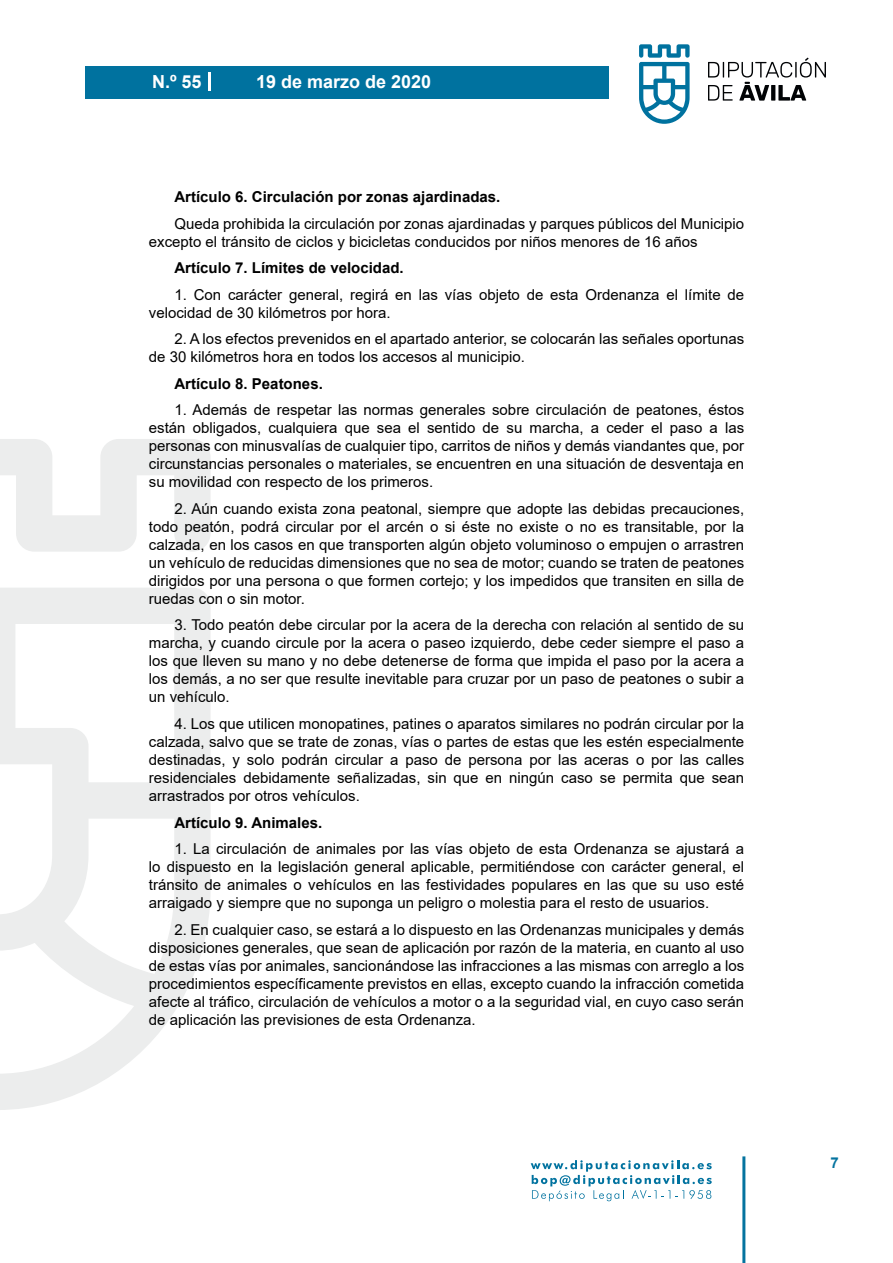
<style>
.page{position:relative;width:893px;height:1263px;background:#fff}
.page>*{position:absolute;margin:0;border:0;box-sizing:border-box;transform-origin:0 0}
.t1{font:700 18px "Arial";color:#fff}
.t2{font:15px/18px "Arial";color:#000;text-align:justify}
.t3{font:700 15px "Arial";color:#000}
.t4{font:700 15px "Arial";color:#04739f}
</style>
<div class="page">
<svg style="left:531px;top:1160px;width:181px;height:41px"></svg>
<div style="left:85px;top:66px;width:523px;height:33px;background:#00729f"></div>
<svg style="left:639px;top:44px;width:51px;height:80px"></svg>
<svg style="left:708px;top:58px;width:118px;height:43px"></svg>
<hr style="left:742px;top:1156px;width:3px;height:107px;background:#04739f">
<svg style="left:208px;top:72px;width:2px;height:18px"></svg>
<svg style="left:0;top:439px;width:211px;height:671px"></svg>
<p class="t1" style="left:152px;top:69px;width:51px">N.º 55</p>
<p class="t1" style="left:256px;top:69px;width:177px">19 de marzo de 2020</p>
<p class="t3" style="left:174px;top:187px;width:327px">Artículo 6. Circulación por zonas ajardinadas.</p>
<p class="t2" style="left:149px;top:215px;width:597px;text-indent:26px">Queda prohibida la circulación por zonas ajardinadas y parques públicos del Municipio excepto el tránsito de ciclos y bicicletas conducidos por niños menores de 16 años</p>
<p class="t3" style="left:174px;top:258px;width:231px">Artículo 7. Límites de velocidad.</p>
<p class="t2" style="left:149px;top:286px;width:597px;text-indent:26px">1. Con carácter general, regirá en las vías objeto de esta Ordenanza el límite de velocidad de 30 kilómetros por hora.</p>
<p class="t2" style="left:149px;top:330px;width:597px;text-indent:26px">2. A los efectos prevenidos en el apartado anterior, se colocarán las señales oportunas de 30 kilómetros hora en todos los accesos al municipio.</p>
<p class="t3" style="left:174px;top:373px;width:150px">Artículo 8. Peatones.</p>
<p class="t2" style="left:149px;top:401px;width:597px;text-indent:26px">1. Además de respetar las normas generales sobre circulación de peatones, éstos están obligados, cualquiera que sea el sentido de su marcha, a ceder el paso a las personas con minusvalías de cualquier tipo, carritos de niños y demás viandantes que, por circunstancias personales o materiales, se encuentren en una situación de desventaja en su movilidad con respecto de los primeros.</p>
<p class="t2" style="left:149px;top:500px;width:597px;text-indent:26px">2. Aún cuando exista zona peatonal, siempre que adopte las debidas precauciones, todo peatón, podrá circular por el arcén o si éste no existe o no es transitable, por la calzada, en los casos en que transporten algún objeto voluminoso o empujen o arrastren un vehículo de reducidas dimensiones que no sea de motor; cuando se traten de peatones dirigidos por una persona o que formen cortejo; y los impedidos que transiten en silla de ruedas con o sin motor.</p>
<p class="t2" style="left:149px;top:616px;width:597px;text-indent:26px">3. Todo peatón debe circular por la acera de la derecha con relación al sentido de su marcha, y cuando circule por la acera o paseo izquierdo, debe ceder siempre el paso a los que lleven su mano y no debe detenerse de forma que impida el paso por la acera a los demás, a no ser que resulte inevitable para cruzar por un paso de peatones o subir a un vehículo.</p>
<p class="t2" style="left:149px;top:715px;width:597px;text-indent:26px">4. Los que utilicen monopatines, patines o aparatos similares no podrán circular por la calzada, salvo que se trate de zonas, vías o partes de estas que les estén especialmente destinadas, y solo podrán circular a paso de persona por las aceras o por las calles residenciales debidamente señalizadas, sin que en ningún caso se permita que sean arrastrados por otros vehículos.</p>
<p class="t3" style="left:174px;top:812px;width:149px">Artículo 9. Animales.</p>
<p class="t2" style="left:149px;top:840px;width:597px;text-indent:26px">1. La circulación de animales por las vías objeto de esta Ordenanza se ajustará a lo dispuesto en la legislación general aplicable, permitiéndose con carácter general, el tránsito de animales o vehículos en las festividades populares en las que su uso esté arraigado y siempre que no suponga un peligro o molestia para el resto de usuarios.</p>
<p class="t2" style="left:149px;top:920px;width:597px;text-indent:26px">2. En cualquier caso, se estará a lo dispuesto en las Ordenanzas municipales y demás disposiciones generales, que sean de aplicación por razón de la materia, en cuanto al uso de estas vías por animales, sancionándose las infracciones a las mismas con arreglo a los procedimientos específicamente previstos en ellas, excepto cuando la infracción cometida afecte al tráfico, circulación de vehículos a motor o a la seguridad vial, en cuyo caso serán de aplicación las previsiones de esta Ordenanza.</p>
<p class="t4" style="left:831px;top:1152px;width:10px">7</p>
</div>
